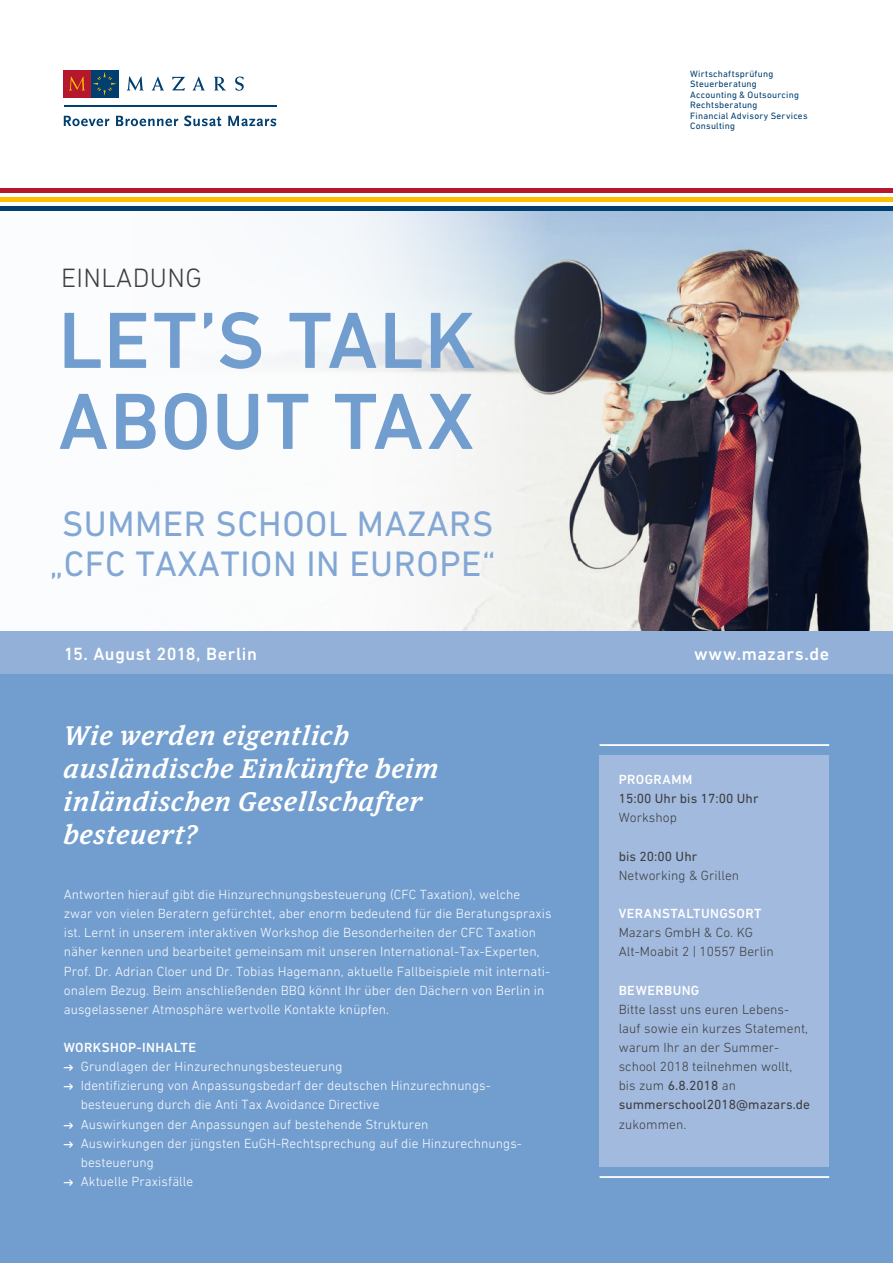
<style>
.page{position:relative;width:893px;height:1263px;background:#fff}
.page>*{position:absolute;margin:0;border:0;box-sizing:border-box;transform-origin:0 0}
.t1{font:500 81px/81px "DIN Next LT Pro";letter-spacing:.015em;color:#729ecf}
.t2{font:36px/40.5px "DIN Next LT Pro";letter-spacing:.015em;color:#83a7d4;text-align:center}
.t3{font:italic 500 27px/33px "Guardian Egyp";letter-spacing:.05em;color:#fff}
.t4{font:300 27px "DIN Next LT Pro";letter-spacing:.015em;color:#3e3d40}
.t5{font:500 18px "DIN Next LT Pro";letter-spacing:.03em;color:#fff}
.t6{font:300 13.5px/19.2px "DIN Next LT Pro";letter-spacing:.005em;color:#fff}
.t7{font:300 13.5px/19.2px "DIN Next LT Pro";letter-spacing:.005em;color:#3e3d40}
.t8{font:500 13.5px "DIN Next LT Pro";letter-spacing:.03em;color:#fff}
.t9{font:13.5px "DIN Next LT Pro";letter-spacing:.005em;color:#3e3d40}
.t10{font:9.3px/10.5px "DIN Next LT Pro";letter-spacing:.025em;color:#003f70}
.s1{font-family:"rbsm Pfeil";font-weight:400;font-size:12px}
.s2{font-weight:400}
</style>
<div class="page">
<div style="left:0;top:206px;width:893px;height:426px;background:#fbfcfd"></div>
<img style="left:129px;top:210px;width:764px;height:421px">
<div style="left:0;top:631px;width:893px;height:43px;background:#92b0d8"></div>
<div style="left:0;top:674px;width:893px;height:589px;background:#729ecf"></div>
<div style="left:600px;top:755px;width:229px;height:412px;background:#a1badd"></div>
<hr style="left:600px;top:744px;width:229px;height:2px;background:#fff">
<hr style="left:600px;top:1176px;width:229px;height:2px;background:#fff">
<svg style="left:127px;top:77px;width:17px;height:14px"></svg>
<svg style="left:172px;top:77px;width:13px;height:14px"></svg>
<svg style="left:235px;top:77px;width:9px;height:14px"></svg>
<svg style="left:152px;top:77px;width:12px;height:13px"></svg>
<svg style="left:193px;top:77px;width:12px;height:13px"></svg>
<svg style="left:214px;top:77px;width:12px;height:13px"></svg>
<div style="left:64px;top:70px;width:27px;height:27px;background:#b5182c"></div>
<div style="left:91px;top:70px;width:27px;height:27px;background:#003f70"></div>
<svg style="left:93px;top:72px;width:24px;height:24px"></svg>
<svg style="left:69px;top:77px;width:16px;height:13px"></svg>
<svg style="left:64px;top:116px;width:46px;height:10px"></svg>
<svg style="left:116px;top:116px;width:62px;height:10px"></svg>
<svg style="left:184px;top:116px;width:38px;height:10px"></svg>
<svg style="left:228px;top:116px;width:48px;height:10px"></svg>
<hr style="left:64px;top:106px;width:212px;height:1px;background:#003f70">
<hr style="left:0;top:189px;width:893px;height:4px;background:#b5182c">
<div style="left:0;top:197px;width:893px;height:5px;background:#fcc000"></div>
<hr style="left:0;top:206px;width:893px;height:4px;background:#003f70">
<h3 class="t4" style="left:61px;top:262px;width:142px">EINLADUNG</h3>
<h1 class="t1" style="left:58px;top:299px;width:419px">LET’S TALK<br>ABOUT TAX</h1>
<h2 class="t2" style="left:50px;top:503px;width:447px">SUMMER SCHOOL MAZARS „CFC TAXATION IN EUROPE“</h2>
<p class="t10" style="left:690px;top:68px;width:119px">Wirtschaftsprüfung<br>Steuerberatung<br>Accounting &amp; Outsourcing<br>Rechtsberatung<br>Financial Advisory Services<br>Consulting</p>
<h3 class="t5" style="left:64px;top:643px;width:195px">15. August 2018, Berlin</h3>
<h3 class="t5" style="left:694px;top:643px;width:137px">www.mazars.de</h3>
<h3 class="t3" style="left:64px;top:717px;width:376px">Wie werden eigentlich ausländische Einkünfte beim inländischen Gesellschafter besteuert?</h3>
<p class="t6" style="left:64px;top:885px;width:489px">Antworten hierauf gibt die Hinzurechnungsbesteuerung (CFC Taxation), welche zwar von vielen Beratern gefürchtet, aber enorm bedeutend für die Beratungspraxis ist. Lernt in unserem interaktiven Workshop die Besonderheiten der CFC Taxation näher kennen und bearbeitet gemeinsam mit unseren International-Tax-Experten, Prof. Dr. Adrian Cloer und Dr. Tobias Hagemann, aktuelle Fallbeispiele mit internati&shy;onalem Bezug. Beim anschließenden BBQ könnt Ihr über den Dächern von Berlin in ausgelassener Atmosphäre wertvolle Kontakte knüpfen.</p>
<p class="t8" style="left:64px;top:1039px;width:134px">WORKSHOP-INHALTE</p>
<p class="t6" style="left:64px;top:1057px;width:280px"><span class="s1">a</span> Grundlagen der Hinzurechnungsbesteuerung</p>
<p class="t6" style="left:64px;top:1076px;width:428px"><span class="s1">a</span> Identifizierung von Anpassungsbedarf der deutschen Hinzurechnungs-</p>
<p class="t6" style="left:81px;top:1095px;width:300px">besteuerung durch die Anti Tax Avoidance Directive</p>
<p class="t6" style="left:64px;top:1114px;width:366px"><span class="s1">a</span> Auswirkungen der Anpassungen auf bestehende Strukturen</p>
<p class="t6" style="left:64px;top:1133px;width:460px"><span class="s1">a</span> Auswirkungen der jüngsten EuGH-Rechtsprechung auf die Hinzurechnungs-</p>
<p class="t6" style="left:81px;top:1152px;width:75px">besteuerung</p>
<p class="t6" style="left:64px;top:1171px;width:131px"><span class="s1">a</span> Aktuelle Praxisfälle</p>
<p class="t8" style="left:619px;top:772px;width:75px">PROGRAMM</p>
<p class="t9" style="left:619px;top:791px;width:141px">15:00 Uhr bis 17:00 Uhr</p>
<p class="t7" style="left:619px;top:808px;width:60px">Workshop</p>
<p class="t9" style="left:619px;top:848px;width:80px">bis 20:00 Uhr</p>
<p class="t7" style="left:619px;top:865px;width:122px">Networking &amp; Grillen</p>
<p class="t8" style="left:619px;top:906px;width:144px">VERANSTALTUNGSORT</p>
<p class="t7" style="left:619px;top:923px;width:157px">Mazars GmbH &amp; Co. KG<br>Alt-Moabit 2 | 10557 Berlin</p>
<p class="t8" style="left:619px;top:982px;width:82px">BEWERBUNG</p>
<p class="t7" style="left:619px;top:999px;width:193px">Bitte lasst uns euren Lebens&shy;lauf sowie ein kurzes Statement, warum Ihr an der Summer&shy;school 2018 teilnehmen wollt, bis zum <span class="s2">6.8.2018</span> an <span class="s2">summerschool2018@mazars.de</span></p>
<p class="t7" style="left:619px;top:1114px;width:69px">zukommen.</p>
</div>
